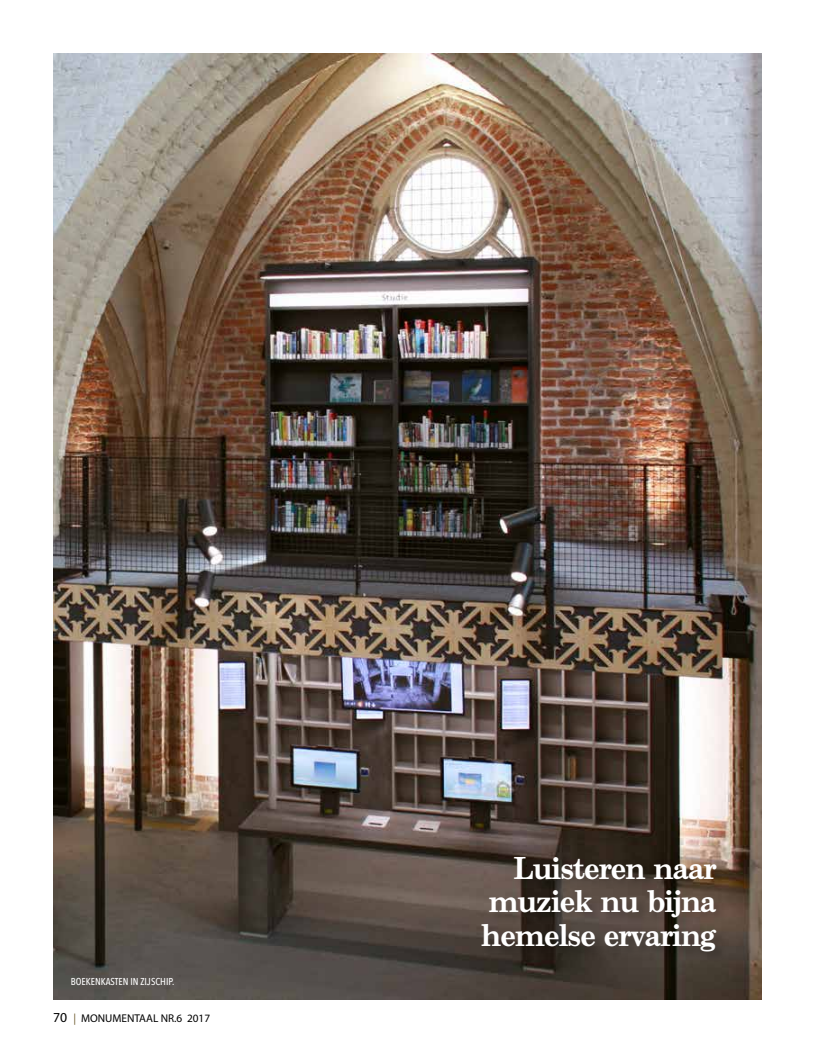
<style>
.page{position:relative;width:815px;height:1053px;background:#fff}
.page>*{position:absolute;margin:0;border:0;box-sizing:border-box;transform-origin:0 0}
.t1{font:700 31.25px/33.8px "Century ATF Schoolbook BQ";letter-spacing:-.03em;color:#fff;text-align:justify}
.t2{font:11.25px "Myriad Pro";color:#000}
.t3{font:500 10px "Avenir Next Condensed";color:#fff}
.s1{font-size:13.75px}
.s2{color:#6e5a2e}
</style>
<div class="page">
<img style="left:53px;top:53px;width:709px;height:946px">
<div style="left:481px;top:854px;width:247px;height:109px;background:#000;opacity:.22"></div>
<p class="t3" style="left:71px;top:975px;width:105px">BOEKENKASTEN IN ZIJSCHIP.</p>
<p class="t2" style="left:53px;top:1010px;width:159px"><span class="s1">70</span> <span class="s2">|</span> MONUMENTAAL NR.6 2017</p>
<p class="t1" style="left:481px;top:851px;width:237px;text-indent:33px">Luisteren naar muziek nu bijna hemelse ervaring</p>
</div>
